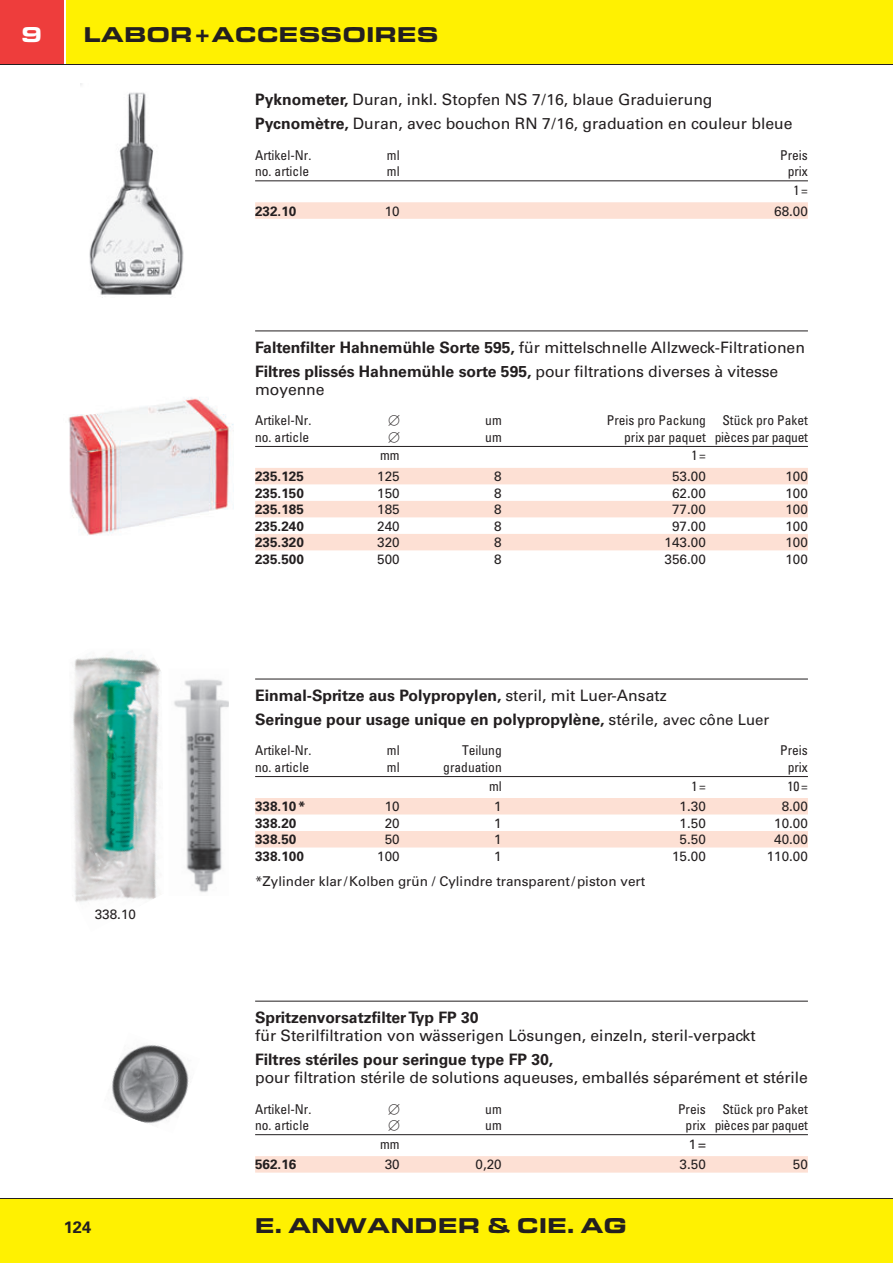
<style>
.page{position:relative;width:893px;height:1263px;background:#fff}
.page>*{position:absolute;margin:0;border:0;box-sizing:border-box;transform-origin:0 0}
.t1{font:700 expanded 21px "Eurostile BQ";color:#231f20}
.t2{font:700 expanded 21px "Eurostile BQ";color:#fff}
.t3{font:700 16.5px "Univers LT Std";color:#231f20}
.t4{font:15.75px/24.5px "Univers LT Std";color:#231f20}
.t5{font:700 15.75px/24.5px "Univers LT Std";color:#231f20}
.t6{font:13.5px "Univers LT Std";color:#231f20}
.t7{font:condensed 13.5px/18.6px "Univers LT Std";color:#231f20;text-align:center}
.t8{font:700 13.5px "Univers LT Std";color:#231f20}
.t9{font:condensed 13.5px "Univers LT Std";letter-spacing:-.02em;color:#231f20}
.t10{font:13.5px "Universal Newswith Comm Pi";color:#231f20}
.s1{font-weight:700}
.s2{font-weight:400}
.s3{font-weight:400;font-size:15px}
</style>
<div class="page">
<div style="left:67px;top:0;width:826px;height:64px;background:#fff101"></div>
<div style="left:0;top:1199px;width:893px;height:64px;background:#fff101"></div>
<div style="left:0;top:0;width:64px;height:64px;background:#ee3d3c"></div>
<hr style="left:0;top:1198px;width:893px;height:1px;background:#231f20">
<hr style="left:0;top:64px;width:893px;height:1px;background:#231f20">
<hr style="left:255px;top:181px;width:553px;height:1px;background:#231f20">
<div style="left:255px;top:202px;width:553px;height:17px;background:#fde0d4"></div>
<img style="left:81px;top:84px;width:103px;height:211px">
<hr style="left:255px;top:331px;width:553px;height:1px;background:#231f20">
<hr style="left:255px;top:446px;width:553px;height:1px;background:#231f20">
<div style="left:255px;top:468px;width:553px;height:16px;background:#fde0d4"></div>
<div style="left:255px;top:501px;width:553px;height:16px;background:#fde0d4"></div>
<div style="left:255px;top:534px;width:553px;height:16px;background:#fde0d4"></div>
<img style="left:68px;top:397px;width:166px;height:139px">
<hr style="left:255px;top:1001px;width:553px;height:1px;background:#231f20">
<hr style="left:255px;top:1134px;width:553px;height:1px;background:#231f20">
<div style="left:255px;top:1156px;width:553px;height:16px;background:#fde0d4"></div>
<img style="left:174px;top:679px;width:55px;height:213px">
<img style="left:111px;top:1045px;width:78px;height:79px">
<hr style="left:255px;top:679px;width:553px;height:1px;background:#231f20">
<hr style="left:255px;top:776px;width:553px;height:1px;background:#231f20">
<div style="left:255px;top:798px;width:553px;height:16px;background:#fde0d4"></div>
<div style="left:255px;top:831px;width:553px;height:16px;background:#fde0d4"></div>
<img style="left:72px;top:652px;width:89px;height:250px">
<h1 class="t2" style="left:22px;top:27px;width:22px">9</h1>
<h1 class="t1" style="left:84px;top:27px;width:357px">LABOR + ACCESSOIRES</h1>
<p class="t4" style="left:255px;top:89px;width:539px"><span class="s1">Pyknometer,</span> Duran, inkl. Stopfen NS 7 / 16, blaue Graduierung<br><span class="s1">Pycnomètre,</span> Duran, avec bouchon RN 7 / 16, graduation en couleur bleue</p>
<p class="t7" style="left:255px;top:147px;width:58px">Artikel-Nr.</p>
<p class="t7" style="left:387px;top:147px;width:14px">ml</p>
<p class="t7" style="left:780px;top:147px;width:29px">Preis</p>
<p class="t7" style="left:255px;top:164px;width:55px">no. article</p>
<p class="t7" style="left:387px;top:164px;width:14px">ml</p>
<p class="t7" style="left:788px;top:164px;width:22px">prix<br>1 =</p>
<p class="t8" style="left:255px;top:206px;width:43px">232.10</p>
<p class="t6" style="left:385px;top:206px;width:17px">10</p>
<p class="t6" style="left:774px;top:206px;width:35px">68.00</p>
<p class="t4" style="left:255px;top:337px;width:551px"><span class="s1">Faltenfilter Hahnemühle Sorte 595,</span> für mittelschnelle Allzweck-Filtrationen<br><span class="s1">Filtres plissés Hahnemühle sorte 595,</span> pour filtrations diverses à vitesse</p>
<p class="t4" style="left:255px;top:379px;width:71px">moyenne</p>
<p class="t7" style="left:255px;top:413px;width:58px">Artikel-Nr.</p>
<p class="t10" style="left:388px;top:415px;width:13px">-</p>
<p class="t7" style="left:485px;top:413px;width:18px">um</p>
<p class="t7" style="left:607px;top:413px;width:203px">Preis pro Packung Stück pro Paket</p>
<p class="t7" style="left:255px;top:429px;width:55px">no. article</p>
<p class="t10" style="left:388px;top:431px;width:13px">-</p>
<p class="t7" style="left:485px;top:429px;width:18px">um</p>
<p class="t9" style="left:624px;top:432px;width:185px">prix par paquet pièces par paquet</p>
<p class="t7" style="left:380px;top:448px;width:21px">mm</p>
<p class="t7" style="left:691px;top:448px;width:16px">1 =</p>
<p class="t8" style="left:255px;top:471px;width:50px">235.125</p>
<p class="t6" style="left:377px;top:471px;width:24px">125</p>
<p class="t6" style="left:494px;top:471px;width:9px">8</p>
<p class="t6" style="left:672px;top:471px;width:35px">53.00</p>
<p class="t6" style="left:785px;top:471px;width:24px">100</p>
<p class="t8" style="left:255px;top:488px;width:50px">235.150</p>
<p class="t6" style="left:377px;top:488px;width:24px">150</p>
<p class="t6" style="left:494px;top:488px;width:9px">8</p>
<p class="t6" style="left:672px;top:488px;width:35px">62.00</p>
<p class="t6" style="left:785px;top:488px;width:24px">100</p>
<p class="t8" style="left:255px;top:504px;width:50px">235.185</p>
<p class="t6" style="left:377px;top:504px;width:24px">185</p>
<p class="t6" style="left:494px;top:504px;width:9px">8</p>
<p class="t6" style="left:672px;top:504px;width:35px">77.00</p>
<p class="t6" style="left:785px;top:504px;width:24px">100</p>
<p class="t8" style="left:255px;top:521px;width:50px">235.240</p>
<p class="t6" style="left:377px;top:521px;width:24px">240</p>
<p class="t6" style="left:494px;top:521px;width:9px">8</p>
<p class="t6" style="left:672px;top:521px;width:35px">97.00</p>
<p class="t6" style="left:785px;top:521px;width:24px">100</p>
<p class="t8" style="left:255px;top:537px;width:50px">235.320</p>
<p class="t6" style="left:377px;top:537px;width:24px">320</p>
<p class="t6" style="left:494px;top:537px;width:9px">8</p>
<p class="t6" style="left:665px;top:537px;width:43px">143.00</p>
<p class="t6" style="left:785px;top:537px;width:24px">100</p>
<p class="t8" style="left:255px;top:554px;width:50px">235.500</p>
<p class="t6" style="left:377px;top:554px;width:24px">500</p>
<p class="t6" style="left:494px;top:554px;width:9px">8</p>
<p class="t6" style="left:665px;top:554px;width:43px">356.00</p>
<p class="t6" style="left:785px;top:554px;width:24px">100</p>
<p class="t6" style="left:95px;top:909px;width:43px">338.10</p>
<p class="t5" style="left:255px;top:685px;width:516px">Einmal-Spritze aus Polypropylen, <span class="s2">steril, mit Luer-Ansatz<br></span>Seringue pour usage unique en polypropylène, <span class="s2">stérile,</span> <span class="s3">avec cône Luer</span></p>
<p class="t7" style="left:255px;top:743px;width:58px">Artikel-Nr.</p>
<p class="t7" style="left:387px;top:743px;width:14px">ml</p>
<p class="t7" style="left:462px;top:743px;width:41px">Teilung</p>
<p class="t7" style="left:780px;top:743px;width:29px">Preis</p>
<p class="t7" style="left:255px;top:759px;width:55px">no. article</p>
<p class="t7" style="left:387px;top:759px;width:14px">ml</p>
<p class="t7" style="left:443px;top:759px;width:60px">graduation</p>
<p class="t7" style="left:788px;top:759px;width:22px">prix</p>
<p class="t7" style="left:489px;top:778px;width:14px">ml</p>
<p class="t7" style="left:691px;top:778px;width:16px">1 =</p>
<p class="t7" style="left:787px;top:778px;width:22px">10 =</p>
<p class="t8" style="left:255px;top:801px;width:52px">338.10 *</p>
<p class="t6" style="left:385px;top:801px;width:17px">10</p>
<p class="t6" style="left:494px;top:801px;width:9px">1</p>
<p class="t6" style="left:680px;top:801px;width:28px">1.30</p>
<p class="t6" style="left:782px;top:801px;width:28px">8.00</p>
<p class="t8" style="left:255px;top:818px;width:43px">338.20</p>
<p class="t6" style="left:385px;top:818px;width:17px">20</p>
<p class="t6" style="left:494px;top:818px;width:9px">1</p>
<p class="t6" style="left:680px;top:818px;width:28px">1.50</p>
<p class="t6" style="left:774px;top:818px;width:35px">10.00</p>
<p class="t8" style="left:255px;top:834px;width:43px">338.50</p>
<p class="t6" style="left:385px;top:834px;width:17px">50</p>
<p class="t6" style="left:494px;top:834px;width:9px">1</p>
<p class="t6" style="left:680px;top:834px;width:28px">5.50</p>
<p class="t6" style="left:774px;top:834px;width:35px">40.00</p>
<p class="t8" style="left:255px;top:851px;width:50px">338.100</p>
<p class="t6" style="left:377px;top:851px;width:24px">100</p>
<p class="t6" style="left:494px;top:851px;width:9px">1</p>
<p class="t6" style="left:672px;top:851px;width:35px">15.00</p>
<p class="t6" style="left:767px;top:851px;width:43px">110.00</p>
<p class="t6" style="left:255px;top:876px;width:392px">*Zylinder klar / Kolben grün / Cylindre transparent / piston vert</p>
<p class="t5" style="left:255px;top:1007px;width:225px">Spritzenvorsatzfilter Typ FP 30</p>
<p class="t4" style="left:255px;top:1025px;width:502px">für Sterilfiltration von wässerigen Lösungen, einzeln, steril-verpackt</p>
<p class="t5" style="left:255px;top:1049px;width:300px">Filtres stériles pour seringue type FP 30,</p>
<p class="t4" style="left:255px;top:1067px;width:554px">pour filtration stérile de solutions aqueuses, emballés séparément et stérile</p>
<p class="t7" style="left:255px;top:1101px;width:58px">Artikel-Nr.</p>
<p class="t10" style="left:388px;top:1103px;width:13px">-</p>
<p class="t7" style="left:485px;top:1101px;width:18px">um</p>
<p class="t7" style="left:678px;top:1101px;width:131px">Preis Stück pro Paket</p>
<p class="t7" style="left:255px;top:1117px;width:55px">no. article</p>
<p class="t10" style="left:388px;top:1120px;width:13px">-</p>
<p class="t7" style="left:485px;top:1117px;width:18px">um</p>
<p class="t9" style="left:686px;top:1120px;width:124px">prix pièces par paquet</p>
<p class="t7" style="left:380px;top:1136px;width:21px">mm</p>
<p class="t6" style="left:689px;top:1139px;width:19px">1 =</p>
<p class="t8" style="left:255px;top:1159px;width:43px">562.16</p>
<p class="t6" style="left:385px;top:1159px;width:17px">30</p>
<p class="t6" style="left:475px;top:1159px;width:28px">0,20</p>
<p class="t6" style="left:680px;top:1159px;width:28px">3.50</p>
<p class="t6" style="left:793px;top:1159px;width:17px">50</p>
<p class="t3" style="left:64px;top:1221px;width:29px">124</p>
<h1 class="t1" style="left:255px;top:1218px;width:373px">E. ANWANDER &amp; CIE. AG</h1>
</div>
